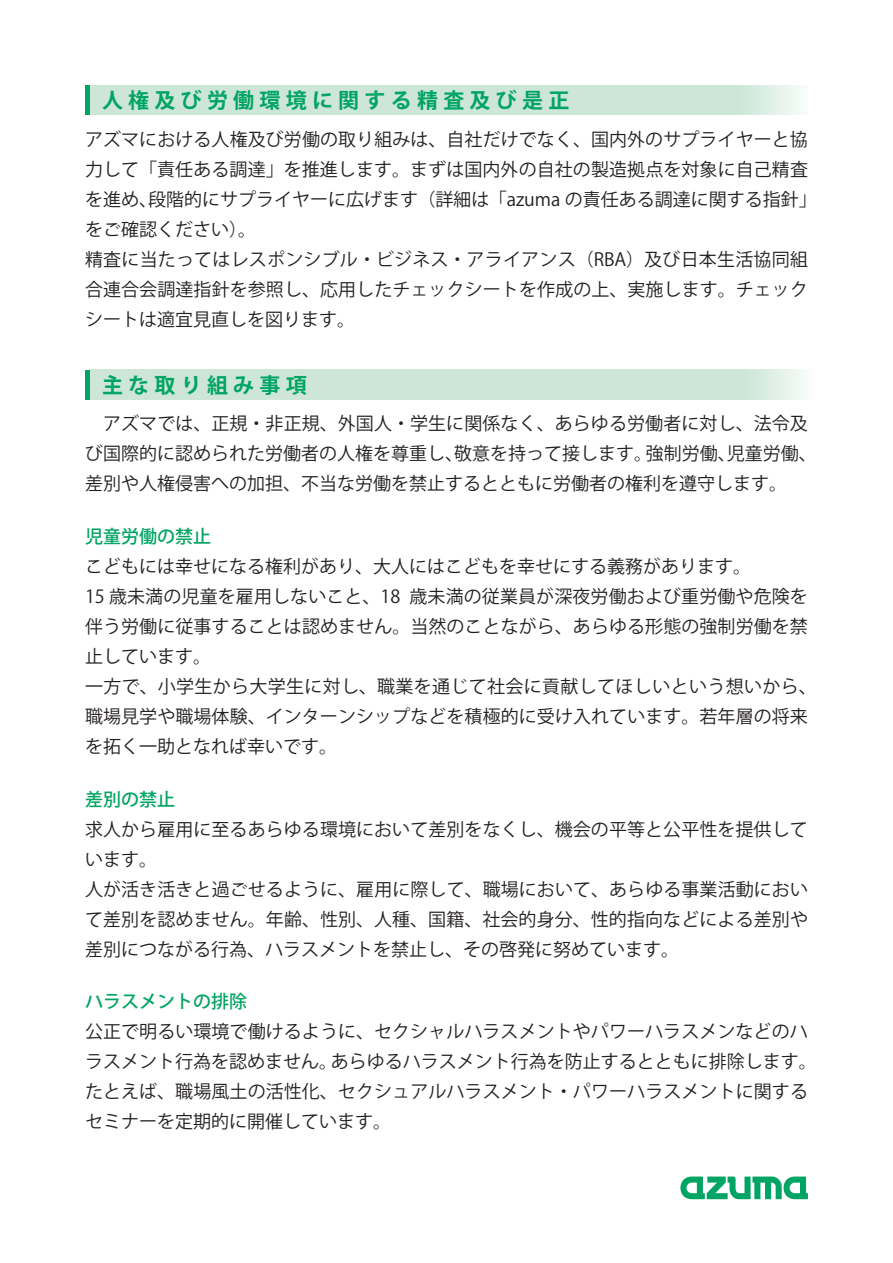
<style>
.page{position:relative;width:893px;height:1263px;background:#fff}
.page>*{position:absolute;margin:0;border:0;box-sizing:border-box;transform-origin:0 0}
.t1{font:700 21px "Koz Go Pro";letter-spacing:.25em;color:#00a463}
.t2{font:18px/30px "Koz Go Pro";letter-spacing:.005em;color:#231f20}
.t3{font:500 18px "Koz Go Pro";color:#00a463}
</style>
<div class="page">
<div style="left:89px;top:85px;width:711px;height:30px;background:#cde6d8"></div>
<svg style="left:680px;top:1176px;width:128px;height:23px"></svg>
<hr style="left:85px;top:85px;width:4px;height:30px;background:#00a463">
<div style="left:89px;top:370px;width:715px;height:30px;background:#cde6d8"></div>
<hr style="left:85px;top:370px;width:4px;height:30px;background:#00a463">
<p class="t1" style="left:102px;top:87px;width:469px">人権及び労働環境に関する精査及び是正</p>
<p class="t2" style="left:85px;top:124px;width:733px">アズマにおける人権及び労働の取り組みは、自社だけでなく、国内外のサプライヤーと協力して「責任ある調達」を推進します。まずは国内外の自社の製造拠点を対象に自己精査を進め、段階的にサプライヤーに広げます（詳細は「azuma の責任ある調達に関する指針」をご確認ください）。<br>精査に当たってはレスポンシブル・ビジネス・アライアンス（RBA）及び日本生活協同組合連合会調達指針を参照し、応用したチェックシートを作成の上、実施します。チェックシートは適宜見直しを図ります。</p>
<p class="t1" style="left:102px;top:372px;width:206px">主な取り組み事項</p>
<p class="t2" style="left:85px;top:409px;width:733px">　アズマでは、正規・非正規、外国人・学生に関係なく、あらゆる労働者に対し、法令及び国際的に認められた労働者の人権を尊重し、敬意を持って接します。強制労働、児童労働、差別や人権侵害への加担、不当な労働を禁止するとともに労働者の権利を遵守します。</p>
<p class="t3" style="left:85px;top:525px;width:127px">児童労働の禁止</p>
<p class="t2" style="left:85px;top:552px;width:733px">こどもには幸せになる権利があり、大人にはこどもを幸せにする義務があります。<br>15 歳未満の児童を雇用しないこと、18 歳未満の従業員が深夜労働および重労働や危険を伴う労働に従事することは認めません。当然のことながら、あらゆる形態の強制労働を禁止しています。<br>一方で、小学生から大学生に対し、職業を通じて社会に貢献してほしいという想いから、職場見学や職場体験、インターンシップなどを積極的に受け入れています。若年層の将来を拓く一助となれば幸いです。</p>
<p class="t3" style="left:85px;top:787px;width:91px">差別の禁止</p>
<p class="t2" style="left:85px;top:814px;width:724px">求人から雇用に至るあらゆる環境において差別をなくし、機会の平等と公平性を提供しています。<br>人が活き活きと過ごせるように、雇用に際して、職場において、あらゆる事業活動において差別を認めません。年齢、性別、人種、国籍、社会的身分、性的指向などによる差別や差別につながる行為、ハラスメントを禁止し、その啓発に努めています。</p>
<p class="t3" style="left:85px;top:990px;width:163px">ハラスメントの排除</p>
<p class="t2" style="left:85px;top:1017px;width:733px">公正で明るい環境で働けるように、セクシャルハラスメントやパワーハラスメンなどのハラスメント行為を認めません。あらゆるハラスメント行為を防止するとともに排除します。たとえば、職場風土の活性化、セクシュアルハラスメント・パワーハラスメントに関するセミナーを定期的に開催しています。</p>
</div>
